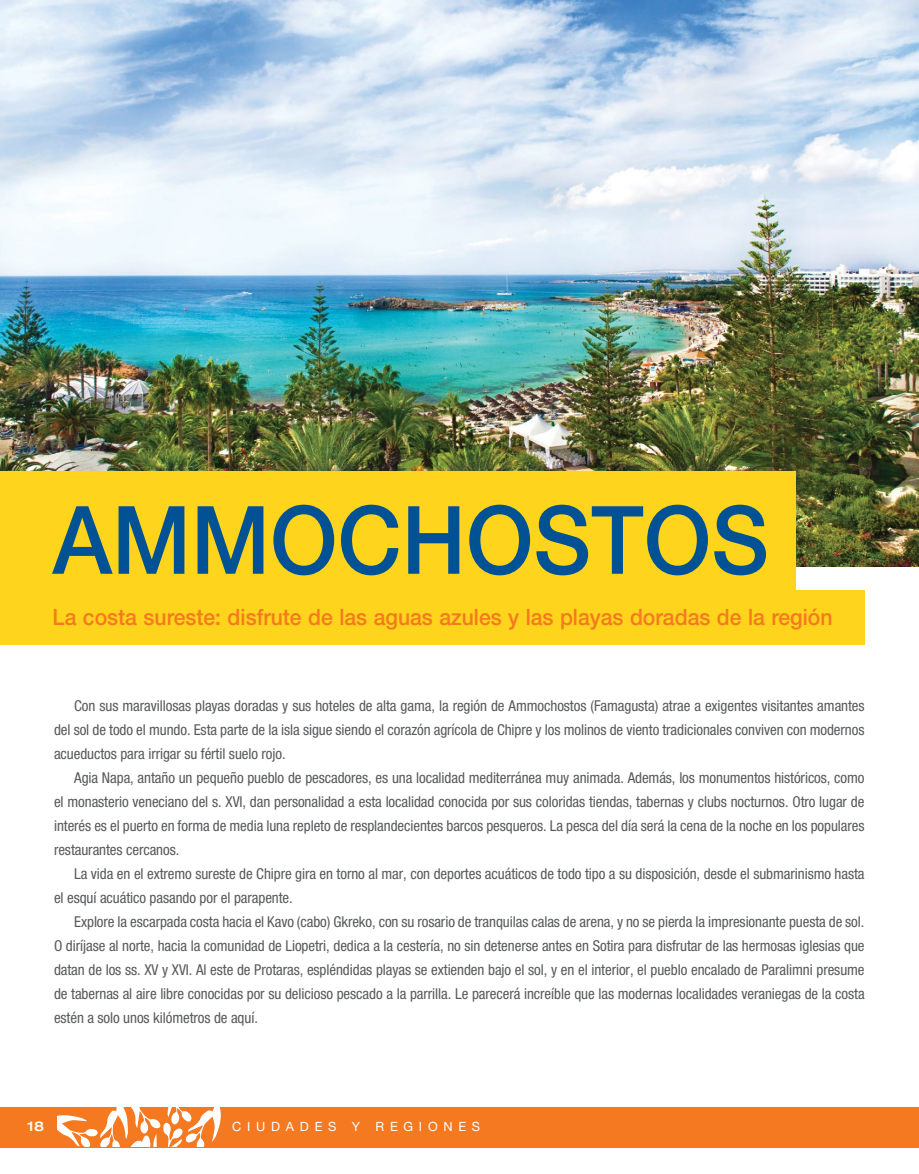
<style>
.page{position:relative;width:919px;height:1174px;background:#fff}
.page>*{position:absolute;margin:0;border:0;box-sizing:border-box;transform-origin:0 0}
.t1{font:500 94.5px "Helvetica Neue";color:#005295;scale:.94 1}
.t2{font:500 22.5px "Helvetica Neue";color:#f47920;scale:.94 1}
.t3{font:condensed 15px/24px "Helvetica Neue";letter-spacing:-.005em;color:#58595b;text-align:justify}
.t4{font:500 expanded 13.5px "Helvetica Neue";color:#fff}
.t5{font:12.75px "Helvetica Neue";letter-spacing:.45em;color:#fff}
</style>
<div class="page">
<div style="left:0;top:1107px;width:918px;height:40px;background:#f47920"></div>
<svg style="left:57px;top:1108px;width:164px;height:38px"></svg>
<img style="left:0;top:0;width:918px;height:566px">
<div style="left:0;top:471px;width:795px;height:173px;background:#ffd41c"></div>
<div style="left:0;top:590px;width:864px;height:54px;background:#ffd41c"></div>
<p class="t1" style="left:53px;top:484px;width:763px">AMMOCHOSTOS</p>
<p class="t2" style="left:53px;top:603px;width:831px">La costa sureste: disfrute de las aguas azules y las playas doradas de la región</p>
<p class="t3" style="left:54px;top:693px;width:812px;text-indent:20px">Con sus maravillosas playas doradas y sus hoteles de alta gama, la región de Ammochostos (Famagusta) atrae a exigentes visitantes amantes del sol de todo el mundo. Esta parte de la isla sigue siendo el corazón agrícola de Chipre y los molinos de viento tradicionales conviven con modernos acueductos para irrigar su fértil suelo rojo.</p>
<p class="t3" style="left:54px;top:765px;width:812px;text-indent:20px">Agia Napa, antaño un pequeño pueblo de pescadores, es una localidad mediterránea muy animada. Además, los monumentos históricos, como el monasterio veneciano del s. XVI, dan personalidad a esta localidad conocida por sus coloridas tiendas, tabernas y clubs nocturnos. Otro lugar de interés es el puerto en forma de media luna repleto de resplandecientes barcos pesqueros. La pesca del día será la cena de la noche en los populares restaurantes cercanos.</p>
<p class="t3" style="left:54px;top:861px;width:812px;text-indent:20px">La vida en el extremo sureste de Chipre gira en torno al mar, con deportes acuáticos de todo tipo a su disposición, desde el submarinismo hasta el esquí acuático pasando por el parapente.</p>
<p class="t3" style="left:54px;top:909px;width:812px;text-indent:20px">Explore la escarpada costa hacia el Kavo (cabo) Gkreko, con su rosario de tranquilas calas de arena, y no se pierda la impresionante puesta de sol.<br>O diríjase al norte, hacia la comunidad de Liopetri, dedica a la cestería, no sin detenerse antes en Sotira para disfrutar de las hermosas iglesias que datan de los ss. XV y XVI. Al este de Protaras, espléndidas playas se extienden bajo el sol, y en el interior, el pueblo encalado de Paralimni presume de tabernas al aire libre conocidas por su delicioso pescado a la parrilla. Le parecerá increíble que las modernas localidades veraniegas de la costa estén a solo unos kilómetros de aquí.</p>
<p class="t4" style="left:27px;top:1118px;width:19px">18</p>
<p class="t5" style="left:232px;top:1119px;width:249px">CIUDADES Y REGIONES</p>
</div>
